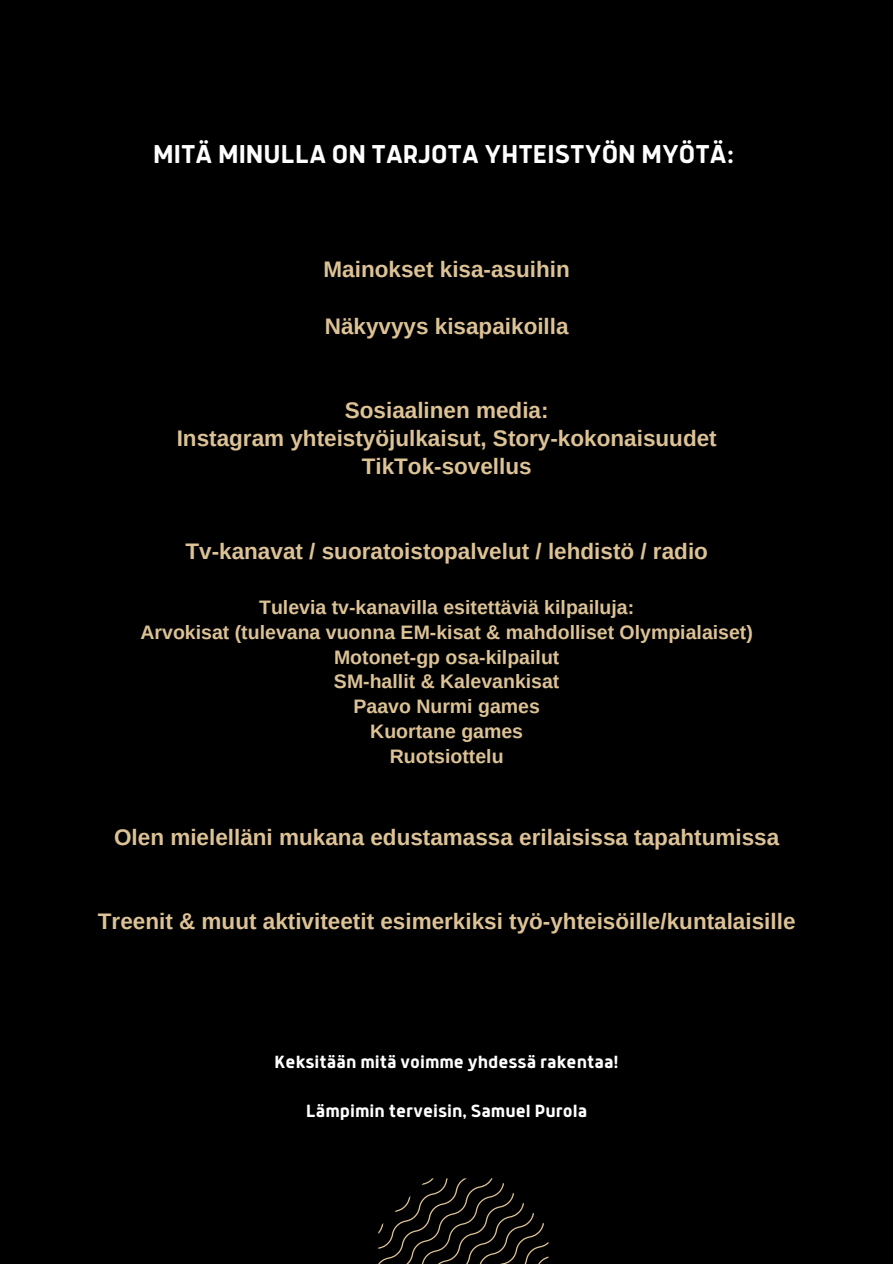
<style>
.page{position:relative;width:893px;height:1264px;background:#fff}
.page>*{position:absolute;margin:0;border:0;box-sizing:border-box;transform-origin:0 0}
.t1{font:700 28.5px "Anteb";color:#fff}
.t2{font:700 22.5px/28.2px "Arimo";color:#dcc295;text-align:center}
.t3{font:700 19.5px "Arimo";color:#dcc295}
.t4{font:700 19.5px "Anteb";color:#fff}
</style>
<div class="page">
<div style="left:0;top:0;width:892px;height:1263px;background:#000"></div>
<svg style="left:378px;top:1178px;width:170px;height:85px"></svg>
<h1 class="t1" style="left:153px;top:141px;width:582px">MITÄ MINULLA ON TARJOTA YHTEISTYÖN MYÖTÄ:</h1>
<h2 class="t2" style="left:323px;top:255px;width:248px">Mainokset kisa-asuihin</h2>
<h2 class="t2" style="left:325px;top:312px;width:245px">Näkyvyys kisapaikoilla</h2>
<h2 class="t2" style="left:177px;top:396px;width:541px">Sosiaalinen media:<br>Instagram yhteistyöjulkaisut, Story-kokonaisuudet<br>TikTok-sovellus</h2>
<h2 class="t2" style="left:185px;top:537px;width:524px">Tv-kanavat / suoratoistopalvelut / lehdistö / radio</h2>
<p class="t3" style="left:259px;top:596px;width:376px">Tulevia tv-kanavilla esitettäviä kilpailuja:</p>
<p class="t3" style="left:140px;top:621px;width:614px">Arvokisat (tulevana vuonna EM-kisat &amp; mahdolliset Olympialaiset)</p>
<p class="t3" style="left:334px;top:646px;width:227px">Motonet-gp osa-kilpailut</p>
<p class="t3" style="left:334px;top:670px;width:227px">SM-hallit &amp; Kalevankisat</p>
<p class="t3" style="left:353px;top:695px;width:188px">Paavo Nurmi games</p>
<p class="t3" style="left:370px;top:720px;width:154px">Kuortane games</p>
<p class="t3" style="left:390px;top:745px;width:115px">Ruotsiottelu</p>
<h2 class="t2" style="left:114px;top:822px;width:666px">Olen mielelläni mukana edustamassa erilaisissa tapahtumissa</h2>
<h2 class="t2" style="left:98px;top:907px;width:699px">Treenit &amp; muut aktiviteetit esimerkiksi työ-yhteisöille/kuntalaisille</h2>
<p class="t4" style="left:274px;top:1052px;width:345px">Keksitään mitä voimme yhdessä rakentaa!</p>
<p class="t4" style="left:306px;top:1102px;width:283px">Lämpimin terveisin, Samuel Purola</p>
</div>
